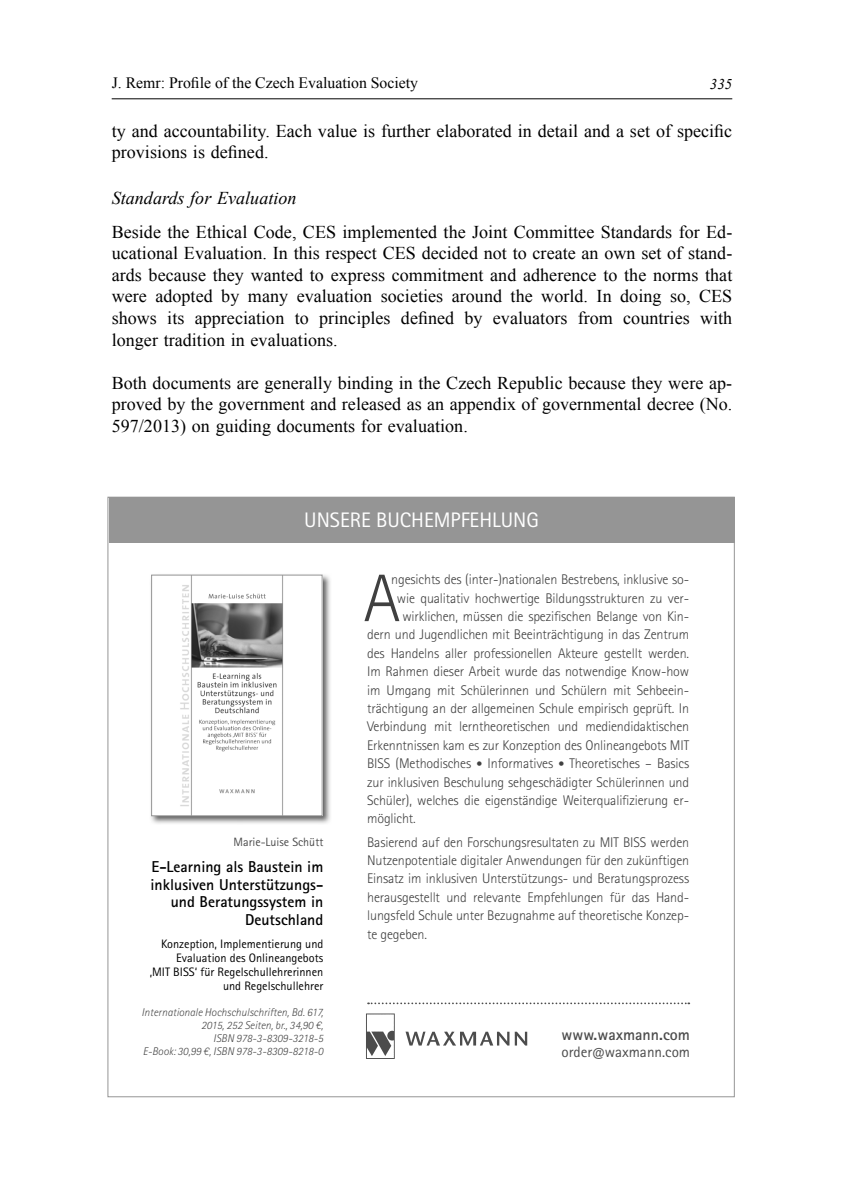
<style>
.page{position:relative;width:844px;height:1191px;background:#fff}
.page>*{position:absolute;margin:0;border:0;box-sizing:border-box;transform-origin:0 0}
.t1{font:300 67.2px "Rotis Sans Serif Pro";color:#404040}
.t2{font:21px "Rotis Sans Serif Pro";color:#fff}
.t3{font:18.03px/21.5px "Times New Roman";color:#000;text-align:justify}
.t4{font:italic 18.03px "Times New Roman";color:#000}
.t5{font:700 15.92px "Rotis Sans Serif Pro";color:#4c4c4c}
.t6{font:700 15.75px/17.5px "Rotis Sans Serif Pro";color:#000;text-align:right}
.t7{font:15.75px "Times New Roman";color:#000}
.t8{font:15.05px "Rotis Sans Serif Pro";color:#4c4c4c}
.t9{font:italic 14.88px "Times New Roman";color:#000}
.t10{font:300 14px/18.4px "Rotis Sans Serif Pro";letter-spacing:-.01em;color:#404040;text-align:justify}
.t11{font:12.25px/14px "Rotis Sans Serif Pro";color:#000;text-align:right}
.t12{font:12.08px "Rotis Sans Serif Pro";color:#4c4c4c}
.t13{font:italic 300 11.2px/12.8px "Rotis Sans Serif Pro";color:#4c4c4c;text-align:right}
.s1{font-size:12.25px}
</style>
<div class="page">
<hr style="left:112px;top:98px;width:620px;height:1px;background:#000">
<img style="left:366px;top:1013px;width:162px;height:46px">
<div style="left:109px;top:497px;width:625px;height:46px;background:#959595"></div>
<img style="left:151px;top:574px;width:179px;height:250px">
<img style="left:153px;top:576px;width:167px;height:238px">
<div style="left:151px;top:574px;width:171px;height:242px;border:1px solid #959595"></div>
<svg style="left:368px;top:1002px;width:321px;height:2px"></svg>
<p class="t7" style="left:112px;top:74px;width:308px">J. Remr: Profile of the Czech Evaluation Society</p>
<p class="t9" style="left:709px;top:75px;width:24px">335</p>
<p class="t3" style="left:112px;top:120px;width:622px">ty and accountability. Each value is further elaborated in detail and a set of specific provisions is defined.</p>
<p class="t4" style="left:112px;top:188px;width:186px">Standards for Evaluation</p>
<p class="t3" style="left:112px;top:221px;width:622px">Beside the Ethical Code, CES implemented the Joint Committee Standards for Ed&shy;ucational Evaluation. In this respect CES decided not to create an own set of stand&shy;ards because they wanted to express commitment and adherence to the norms that were adopted by many evaluation societies around the world. In doing so, CES shows its appreciation to principles defined by evaluators from countries with longer tradition in evaluations.</p>
<p class="t3" style="left:112px;top:372px;width:622px">Both documents are generally binding in the Czech Republic because they were ap&shy;proved by the government and released as an appendix of governmental decree (No.<br>597/2013) on guiding documents for evaluation.</p>
<h2 class="t2" style="left:304px;top:508px;width:236px">UNSERE BUCHEMPFEHLUNG</h2>
<p class="t12" style="left:233px;top:834px;width:91px">Marie-Luise Schütt</p>
<p class="t6" style="left:150px;top:858px;width:174px">E-Learning als Baustein im inklusiven Unterstützungs&shy;und Beratungssystem in<br>Deutschland</p>
<p class="t11" style="left:150px;top:936px;width:175px">Konzeption, Implementierung und<br>Evaluation des Onlineangebots<br>‚MIT BISS‘ für Regelschullehrerinnen und Regelschullehrer</p>
<p class="t13" style="left:141px;top:1006px;width:183px">Internationale Hochschulschriften, Bd. 617, 2015, 252 Seiten, br., 34,90 €,<br>ISBN 978-3-8309-3218-5<br>E-Book: 30,99 €, ISBN 978-3-8309-8218-0</p>
<p class="t10" style="left:391px;top:570px;width:299px">ngesichts des (inter-)nationalen Bestrebens, inklusive so-</p>
<h1 class="t1" style="left:364px;top:560px;width:38px">A</h1>
<p class="t10" style="left:367px;top:589px;width:323px;text-align:right">wie qualitativ hochwertige Bildungsstrukturen zu ver&shy;wirklichen, müssen die spezifischen Belange von Kin-<br>dern und Jugendlichen mit Beeinträchtigung in das Zentrum</p>
<p class="t10" style="left:367px;top:644px;width:323px">des Handelns aller professionellen Akteure gestellt werden.<br>Im Rahmen dieser Arbeit wurde das notwendige Know-how im Umgang mit Schülerinnen und Schülern mit Sehbeein&shy;trächtigung an der allgemeinen Schule empirisch geprüft. In Verbindung mit lerntheoretischen und mediendidaktischen Erkenntnissen kam es zur Konzeption des Onlineangebots MIT BISS (Methodisches <span class="s1">•</span> Informatives <span class="s1">•</span> Theoretisches – Basics zur inklusiven Beschulung sehgeschädigter Schülerinnen und Schüler), welches die eigenständige Weiterqualifizierung er&shy;möglicht.</p>
<p class="t10" style="left:367px;top:833px;width:323px">Basierend auf den Forschungsresultaten zu MIT BISS werden Nutzenpotentiale digitaler Anwendungen für den zukünftigen Einsatz im inklusiven Unterstützungs- und Beratungsprozess herausgestellt und relevante Empfehlungen für das Hand&shy;lungsfeld Schule unter Bezugnahme auf theoretische Konzep&shy;te gegeben.</p>
<p class="t5" style="left:561px;top:1024px;width:130px">www.waxmann.com</p>
<p class="t8" style="left:561px;top:1043px;width:130px">order@waxmann.com</p>
</div>
